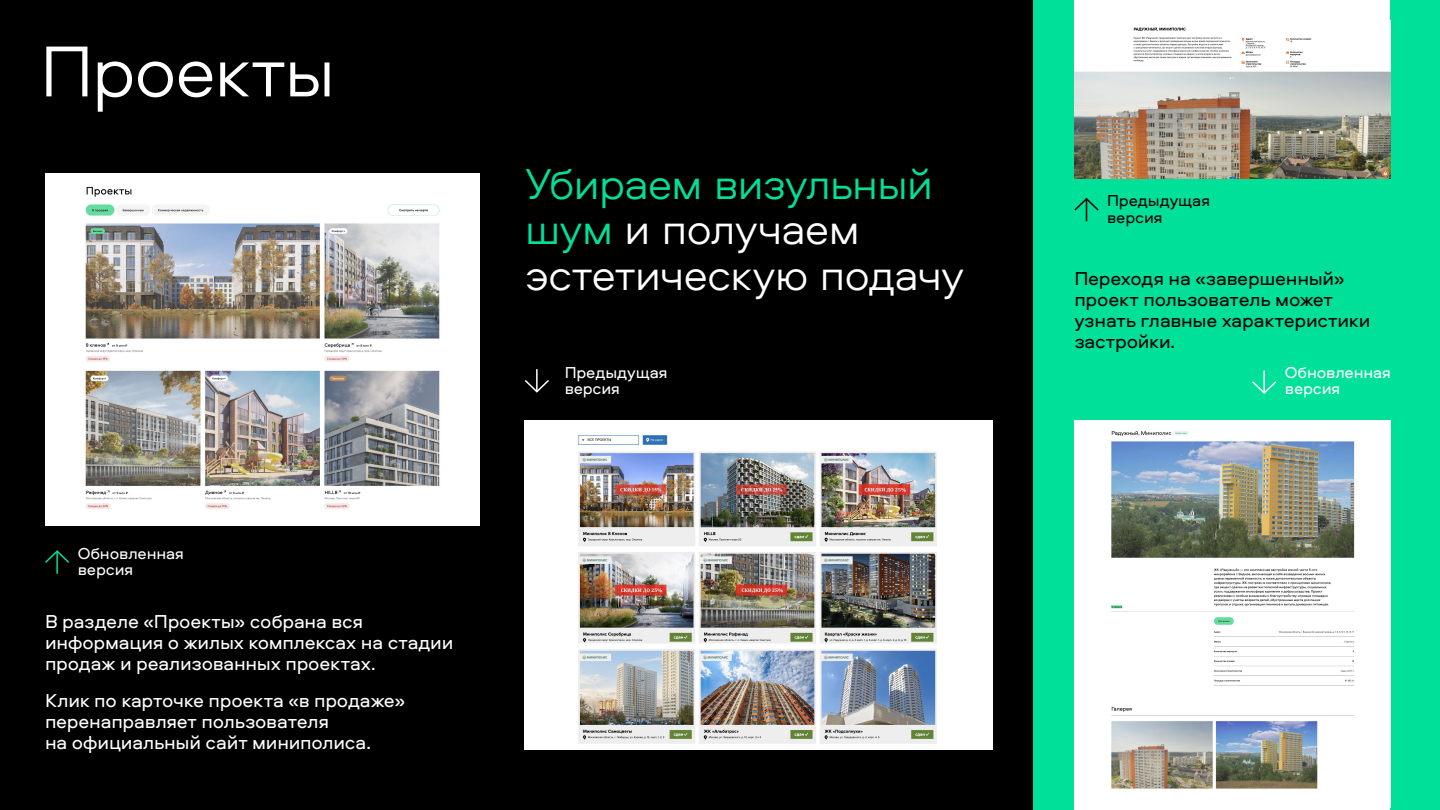
<style>
.page{position:relative;width:1440px;height:810px;background:#fff}
.page>*{position:absolute;margin:0;border:0;box-sizing:border-box;transform-origin:0 0}
.t1{font:300 75px "Aeroport";letter-spacing:-.025em;color:#fff}
.t2{font:300 45px/45.8px "Aeroport";letter-spacing:-.025em;color:#fff}
.t3{font:19.5px/21px "Aeroport";letter-spacing:-.01em;color:#fff}
.t4{font:19.5px/21px "Aeroport";letter-spacing:-.015em;color:#000}
.t5{font:16.5px/16.5px "Aeroport";letter-spacing:-.01em;color:#fff}
.t6{font:16.5px/16.5px "Aeroport";letter-spacing:-.01em;color:#000}
.s1{color:#00e099}
</style>
<div class="page">
<div style="left:0;top:0;width:1046px;height:810px;background:#000"></div>
<img style="left:45px;top:173px;width:435px;height:353px">
<div style="left:1034px;top:0;width:406px;height:810px;background:#00e099"></div>
<svg style="left:525px;top:380px;width:24px;height:13px"></svg>
<hr style="left:536px;top:369px;width:2px;height:23px;background:#fff">
<svg style="left:45px;top:550px;width:25px;height:13px"></svg>
<hr style="left:56px;top:551px;width:2px;height:23px;background:#00e099">
<svg style="left:1074px;top:197px;width:25px;height:24px"></svg>
<svg style="left:1252px;top:381px;width:25px;height:13px"></svg>
<hr style="left:1263px;top:370px;width:2px;height:23px;background:#fff">
<img style="left:525px;top:421px;width:468px;height:328px">
<img style="left:1074px;top:421px;width:316px;height:387px">
<div style="left:1074px;top:0;width:316px;height:179px;background:#fff"></div>
<img style="left:1074px;top:27px;width:316px;height:152px">
<h1 class="t1" style="left:40px;top:21px;width:298px">Проекты</h1>
<p class="t5" style="left:78px;top:544px;width:108px">Обновленная версия</p>
<p class="t3" style="left:45px;top:610px;width:410px">В разделе «Проекты» собрана вся информация о жилых комплексах на стадии продаж и реализованных проектах.</p>
<p class="t3" style="left:45px;top:689px;width:362px">Клик по карточке проекта «в продаже» перенаправляет пользователя<br>на официальный сайт миниполиса.</p>
<h2 class="t2" style="left:525px;top:158px;width:441px"><span class="s1">Убираем визульный шум</span> и получаем эстетическую подачу</h2>
<p class="t5" style="left:565px;top:363px;width:104px">Предыдущая версия</p>
<p class="t6" style="left:1107px;top:192px;width:104px">Предыдущая версия</p>
<p class="t4" style="left:1074px;top:267px;width:298px">Переходя на «завершенный» проект пользователь может узнать главные характеристики застройки.</p>
<p class="t5" style="left:1285px;top:363px;width:108px">Обновленная версия</p>
</div>
